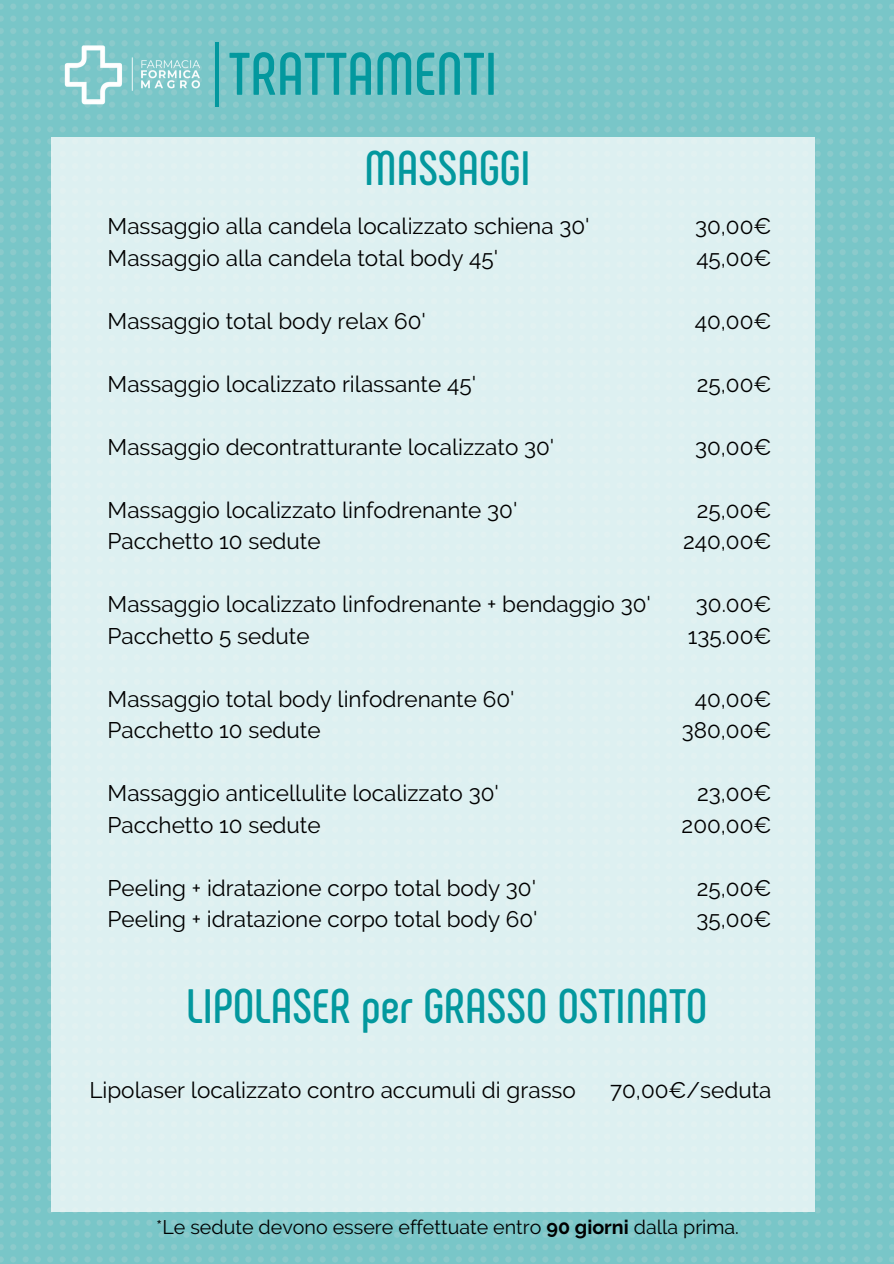
<style>
.page{position:relative;width:894px;height:1264px;background:#fff}
.page>*{position:absolute;margin:0;border:0;box-sizing:border-box;transform-origin:0 0}
.t1{font:60px "RTL Phenomena Medium";color:#03989e}
.t2{font:48px "RTL Phenomena Medium";color:#03989e}
.t3{font:22.5px/31.5px "Raleway";color:#000}
.t4{font:19.65px "Raleway";color:#000}
.s1{font-weight:700}
</style>
<div class="page">
<img style="left:0;top:0;width:893px;height:1263px">
<div style="left:51px;top:138px;width:763px;height:1072px;background:#ddf0f1"></div>
<img style="left:63px;top:42px;width:139px;height:65px">
<hr style="left:215px;top:42px;width:3px;height:64px;background:#03989e">
<h4 class="t1" style="left:229px;top:35px;width:270px">TRATTAMENTI</h4>
<p class="t2" style="left:364px;top:137px;width:167px">MASSAGGI</p>
<h4 class="t3" style="left:108px;top:210px;width:483px">Massaggio alla candela localizzato schiena 30'<br>Massaggio alla candela total body 45'</h4>
<h4 class="t3" style="left:108px;top:305px;width:320px">Massaggio total body relax 60'</h4>
<h4 class="t3" style="left:108px;top:368px;width:370px">Massaggio localizzato rilassante 45'</h4>
<h4 class="t3" style="left:108px;top:431px;width:448px">Massaggio decontratturante localizzato 30'</h4>
<h4 class="t3" style="left:108px;top:494px;width:411px">Massaggio localizzato linfodrenante 30'<br>Pacchetto 10 sedute</h4>
<h4 class="t3" style="left:108px;top:588px;width:544px">Massaggio localizzato linfodrenante + bendaggio 30'<br>Pacchetto 5 sedute</h4>
<h4 class="t3" style="left:108px;top:683px;width:408px">Massaggio total body linfodrenante 60'<br>Pacchetto 10 sedute</h4>
<h4 class="t3" style="left:108px;top:777px;width:392px">Massaggio anticellulite localizzato 30'<br>Pacchetto 10 sedute</h4>
<h4 class="t3" style="left:108px;top:872px;width:431px">Peeling + idratazione corpo total body 30'<br>Peeling + idratazione corpo total body 60'</h4>
<h1 class="t3" style="left:695px;top:210px;width:78px">30,00€<br>45,00€</h1>
<h2 class="t3" style="left:694px;top:305px;width:78px">40,00€</h2>
<h4 class="t3" style="left:696px;top:368px;width:76px">25,00€</h4>
<h4 class="t3" style="left:695px;top:431px;width:78px">30,00€</h4>
<h4 class="t3" style="left:683px;top:494px;width:90px;text-align:right">25,00€<br>240,00€</h4>
<h4 class="t3" style="left:687px;top:588px;width:85px;text-align:center">30.00€<br>135.00€</h4>
<h4 class="t3" style="left:681px;top:683px;width:91px;text-align:center">40,00€<br>380,00€</h4>
<h4 class="t3" style="left:681px;top:777px;width:91px;text-align:right">23,00€<br>200,00€</h4>
<h4 class="t3" style="left:696px;top:872px;width:76px">25,00€</h4>
<h4 class="t3" style="left:696px;top:903px;width:76px">35,00€</h4>
<h3 class="t2" style="left:186px;top:975px;width:522px">LIPOLASER per GRASSO OSTINATO</h3>
<h4 class="t3" style="left:89px;top:1074px;width:488px">Lipolaser localizzato contro accumuli di grasso</h4>
<h4 class="t3" style="left:610px;top:1074px;width:163px">70,00€/seduta</h4>
<h4 class="t4" style="left:156px;top:1215px;width:584px">*Le sedute devono essere effettuate entro <span class="s1">90 giorni</span> dalla prima.</h4>
</div>
